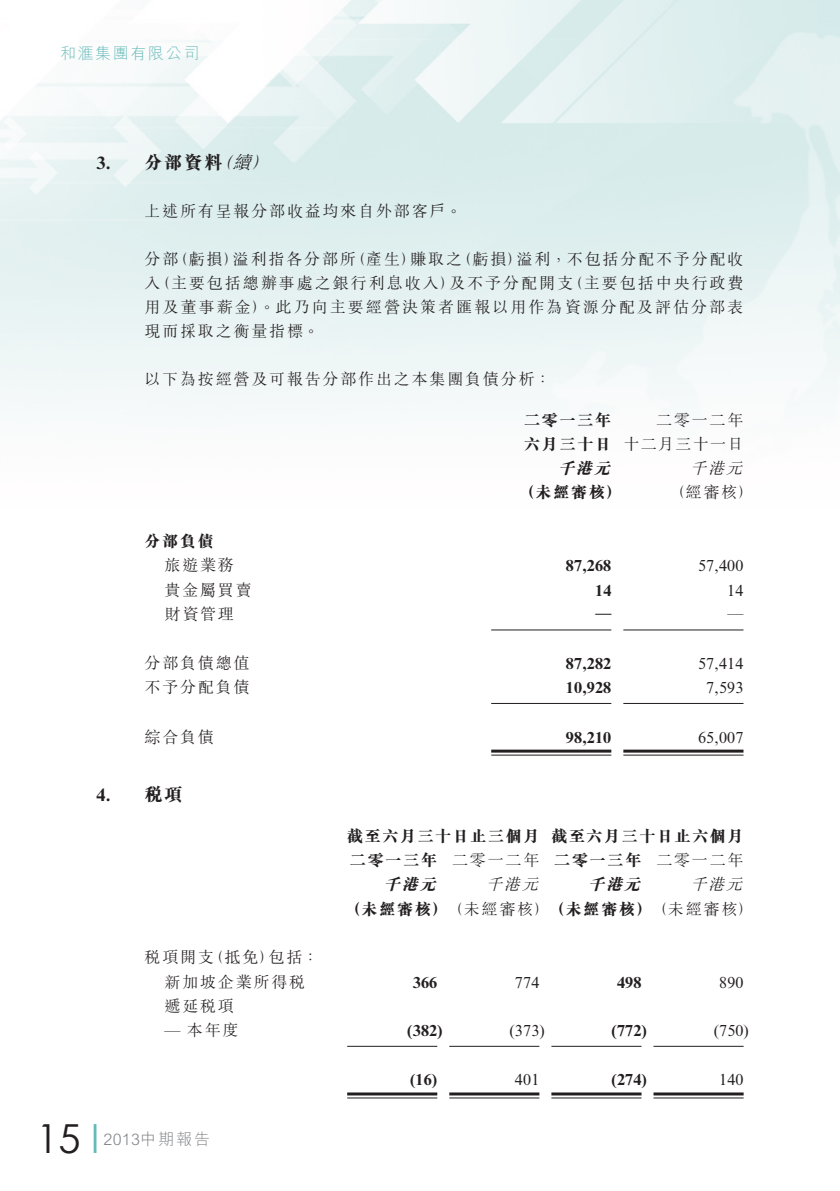
<style>
.page{position:relative;width:840px;height:1191px;background:#fff}
.page>*{position:absolute;margin:0;border:0;box-sizing:border-box;transform-origin:0 0}
.t1{font:40px "Century Gothic";color:#231f20}
._17_H1__Note{font:800 18px "M Sung HK";letter-spacing:.11em;color:#231f20}
._17_H1__Note-2{font:700 18px "Times New Roman MT Std";color:#231f20}
._17_H1__Note-3{font:italic 300 18px "M Sung HK";color:#231f20}
._26___P2__Note{font:300 16px "M Sung HK";letter-spacing:.11em;color:#231f20}
._02_Note_Text{font:800 16px/24px "M Sung HK";letter-spacing:.11em;color:#231f20}
._29_Table_Stub__Note{font:300 16px "M Sung HK";letter-spacing:.11em;color:#231f20}
._02_Note_Text-2{font:700 16px "Times New Roman MT Std";letter-spacing:.01em;color:#231f20}
._02_Note_Text-3{font:16px "Times New Roman MT Std";letter-spacing:.01em;color:#231f20}
._26___P2__Note-2{font:300 16px/24px "M Sung HK";letter-spacing:.13em;color:#231f20}
._02_Note_Text-4{font:300 16px "M Sung HK";letter-spacing:.11em;color:#231f20}
._02_Note_Text-5{font:300 16px/24px "M Sung HK";letter-spacing:.085em;color:#231f20;text-align:right}
._02_Note_Text-6{font:italic 300 16px "M Sung HK";color:#231f20}
._02_Note_Text-7{font:italic 800 16px "M Sung HK";color:#231f20}
.t2{font:300 16px "M Hei HK";letter-spacing:.02em;color:#808285}
.t3{font:300 16px "M Hei HK";letter-spacing:.1em;color:#66bbb9}
._29_Table_Stub__Note-2{font:800 16px "M Sung HK";color:#231f20}
.s1{font-weight:300}
</style>
<div class="page">
<hr style="left:94px;top:1124px;width:2px;height:29px;background:#66bbb9">
<hr style="left:491px;top:629px;width:120px;height:1px;background:#231f20">
<hr style="left:623px;top:629px;width:120px;height:1px;background:#231f20">
<hr style="left:491px;top:703px;width:120px;height:1px;background:#231f20">
<hr style="left:623px;top:703px;width:120px;height:1px;background:#231f20">
<hr style="left:491px;top:749px;width:120px;height:3px;background:#231f20">
<hr style="left:491px;top:754px;width:120px;height:1px;background:#231f20">
<hr style="left:623px;top:749px;width:120px;height:3px;background:#231f20">
<hr style="left:623px;top:754px;width:120px;height:1px;background:#231f20">
<hr style="left:347px;top:1045px;width:90px;height:1px;background:#231f20">
<hr style="left:449px;top:1045px;width:90px;height:1px;background:#231f20">
<hr style="left:551px;top:1045px;width:90px;height:1px;background:#231f20">
<hr style="left:653px;top:1045px;width:90px;height:1px;background:#231f20">
<hr style="left:347px;top:1092px;width:90px;height:3px;background:#231f20">
<hr style="left:347px;top:1097px;width:90px;height:1px;background:#231f20">
<hr style="left:449px;top:1092px;width:90px;height:3px;background:#231f20">
<hr style="left:449px;top:1097px;width:90px;height:1px;background:#231f20">
<hr style="left:551px;top:1092px;width:90px;height:3px;background:#231f20">
<hr style="left:551px;top:1097px;width:90px;height:1px;background:#231f20">
<hr style="left:653px;top:1092px;width:90px;height:3px;background:#231f20">
<hr style="left:653px;top:1097px;width:90px;height:1px;background:#231f20">
<p class="t3" style="left:60px;top:42px;width:141px">和滙集團有限公司</p>
<h1 class="t1" style="left:36px;top:1110px;width:46px">15</h1>
<p class="_17_H1__Note-2" style="left:96px;top:152px;width:16px">3.</p>
<p class="_17_H1__Note-2" style="left:96px;top:784px;width:16px">4.</p>
<p class="_17_H1__Note" style="left:144px;top:150px;width:80px">分部資料</p>
<p class="_17_H1__Note-3" style="left:232px;top:150px;width:26px">續</p>
<p class="_17_H1__Note-3" style="left:214px;top:150px;width:26px">（</p>
<p class="_17_H1__Note-3" style="left:251px;top:150px;width:26px">(</p>
<p class="_26___P2__Note" style="left:144px;top:200px;width:318px">上述所有呈報分部收益均來自外部客戶。</p>
<p class="_26___P2__Note" style="left:350px;top:248px;width:68px">（產生）</p>
<p class="_26___P2__Note" style="left:410px;top:248px;width:53px">賺取之</p>
<p class="_26___P2__Note" style="left:172px;top:248px;width:68px">（虧損）</p>
<p class="_26___P2__Note" style="left:456px;top:248px;width:68px">（虧損）</p>
<p class="_26___P2__Note" style="left:144px;top:248px;width:35px">分部</p>
<p class="_26___P2__Note" style="left:233px;top:248px;width:124px">溢利指各分部所</p>
<p class="_26___P2__Note" style="left:516px;top:248px;width:228px">溢利，不包括分配不予分配收</p>
<p class="_26___P2__Note" style="left:155px;top:272px;width:301px">（主要包括總辦事處之銀行利息收入）</p>
<p class="_26___P2__Note" style="left:567px;top:272px;width:177px">（主要包括中央行政費</p>
<p class="_26___P2__Note" style="left:449px;top:272px;width:125px">及不予分配開支</p>
<p class="_26___P2__Note-2" style="left:144px;top:271px;width:600px">入<br>用及董事薪金）。此乃向主要經營決策者匯報以用作為資源分配及評估分部表現而採取之衡量指標。</p>
<p class="_26___P2__Note" style="left:144px;top:368px;width:407px">以下為按經營及可報告分部作出之本集團負債分析：</p>
<p class="_02_Note_Text" style="left:523px;top:407px;width:89px">二零一三年六月三十日</p>
<p class="_02_Note_Text-5" style="left:623px;top:407px;width:121px">二零一二年<br>十二月三十一日</p>
<p class="_02_Note_Text-6" style="left:689px;top:457px;width:59px">千港元</p>
<p class="_02_Note_Text-7" style="left:557px;top:457px;width:59px">千港元</p>
<p class="_29_Table_Stub__Note-2" style="left:144px;top:530px;width:71px">分部負債</p>
<p class="_29_Table_Stub__Note" style="left:164px;top:554px;width:71px">旅遊業務</p>
<p class="_29_Table_Stub__Note" style="left:164px;top:578px;width:89px">貴金屬買賣</p>
<p class="_29_Table_Stub__Note" style="left:164px;top:603px;width:71px">財資管理</p>
<p class="_29_Table_Stub__Note" style="left:144px;top:652px;width:106px">分部負債總值</p>
<p class="_29_Table_Stub__Note" style="left:144px;top:676px;width:106px">不予分配負債</p>
<p class="_29_Table_Stub__Note" style="left:144px;top:725px;width:71px">綜合負債</p>
<p class="_17_H1__Note" style="left:144px;top:782px;width:40px">稅項</p>
<p class="_29_Table_Stub__Note" style="left:144px;top:946px;width:71px">稅項開支</p>
<p class="_29_Table_Stub__Note" style="left:208px;top:946px;width:68px">（抵免）</p>
<p class="_29_Table_Stub__Note" style="left:268px;top:946px;width:51px">包括：</p>
<p class="_29_Table_Stub__Note" style="left:164px;top:970px;width:142px">新加坡企業所得稅</p>
<p class="_29_Table_Stub__Note" style="left:164px;top:994px;width:71px">遞延稅項</p>
<p class="_29_Table_Stub__Note" style="left:187px;top:1019px;width:53px">本年度</p>
<p class="_02_Note_Text" style="left:519px;top:480px;width:103px">（未經審核）</p>
<p class="_02_Note_Text-4" style="left:669px;top:481px;width:85px">（經審核(</p>
<p class="_02_Note_Text-2" style="left:565px;top:556px;width:47px">87,268</p>
<p class="_02_Note_Text-3" style="left:697px;top:556px;width:47px">57,400</p>
<p class="_02_Note_Text-2" style="left:594px;top:580px;width:18px">14</p>
<p class="_02_Note_Text-3" style="left:726px;top:581px;width:18px">14</p>
<p class="_02_Note_Text-2" style="left:595px;top:603px;width:17px">—</p>
<p class="_02_Note_Text-3" style="left:727px;top:603px;width:17px">—</p>
<p class="_02_Note_Text-2" style="left:565px;top:654px;width:47px">87,282</p>
<p class="_02_Note_Text-3" style="left:697px;top:654px;width:47px">57,414</p>
<p class="_02_Note_Text-2" style="left:565px;top:678px;width:47px">10,928</p>
<p class="_02_Note_Text-3" style="left:706px;top:679px;width:39px">7,593</p>
<p class="_02_Note_Text-2" style="left:565px;top:727px;width:47px">98,210</p>
<p class="_02_Note_Text-3" style="left:697px;top:728px;width:47px">65,007</p>
<p class="_02_Note_Text" style="left:347px;top:823px;width:193px">截至六月三十日止三個月</p>
<p class="_02_Note_Text" style="left:551px;top:823px;width:193px">截至六月三十日止六個月</p>
<p class="_02_Note_Text" style="left:350px;top:847px;width:89px">二零一三年</p>
<p class="_02_Note_Text-4" style="left:452px;top:849px;width:89px">二零一二年</p>
<p class="_02_Note_Text" style="left:554px;top:847px;width:89px">二零一三年</p>
<p class="_02_Note_Text-4" style="left:656px;top:849px;width:89px">二零一二年</p>
<p class="_02_Note_Text-7" style="left:384px;top:873px;width:59px">千港元</p>
<p class="_02_Note_Text" style="left:345px;top:896px;width:409px">（未經審核）<span class="s1">（未經審核）</span>（未經審核）<span class="s1">（未經審核(</span></p>
<p class="_02_Note_Text-6" style="left:486px;top:873px;width:59px">千港元</p>
<p class="_02_Note_Text-7" style="left:588px;top:873px;width:59px">千港元</p>
<p class="_02_Note_Text-6" style="left:690px;top:873px;width:59px">千港元</p>
<p class="_02_Note_Text-2" style="left:412px;top:972px;width:26px">366</p>
<p class="_02_Note_Text-3" style="left:514px;top:973px;width:26px">774</p>
<p class="_02_Note_Text-2" style="left:616px;top:972px;width:26px">498</p>
<p class="_02_Note_Text-3" style="left:718px;top:973px;width:26px">890</p>
<p class="_02_Note_Text-2" style="left:407px;top:1021px;width:37px">)382(</p>
<p class="_02_Note_Text-3" style="left:509px;top:1021px;width:37px">)373(</p>
<p class="_02_Note_Text-2" style="left:611px;top:1021px;width:37px">)772(</p>
<p class="_02_Note_Text-3" style="left:713px;top:1021px;width:37px">)750(</p>
<p class="_02_Note_Text-2" style="left:410px;top:1070px;width:29px">)16(</p>
<p class="_02_Note_Text-3" style="left:514px;top:1070px;width:26px">401</p>
<p class="_02_Note_Text-2" style="left:611px;top:1070px;width:37px">)274(</p>
<p class="_02_Note_Text-3" style="left:718px;top:1070px;width:26px">140</p>
<p class="t2" style="left:103px;top:1127px;width:108px">2013中期報告</p>
</div>
